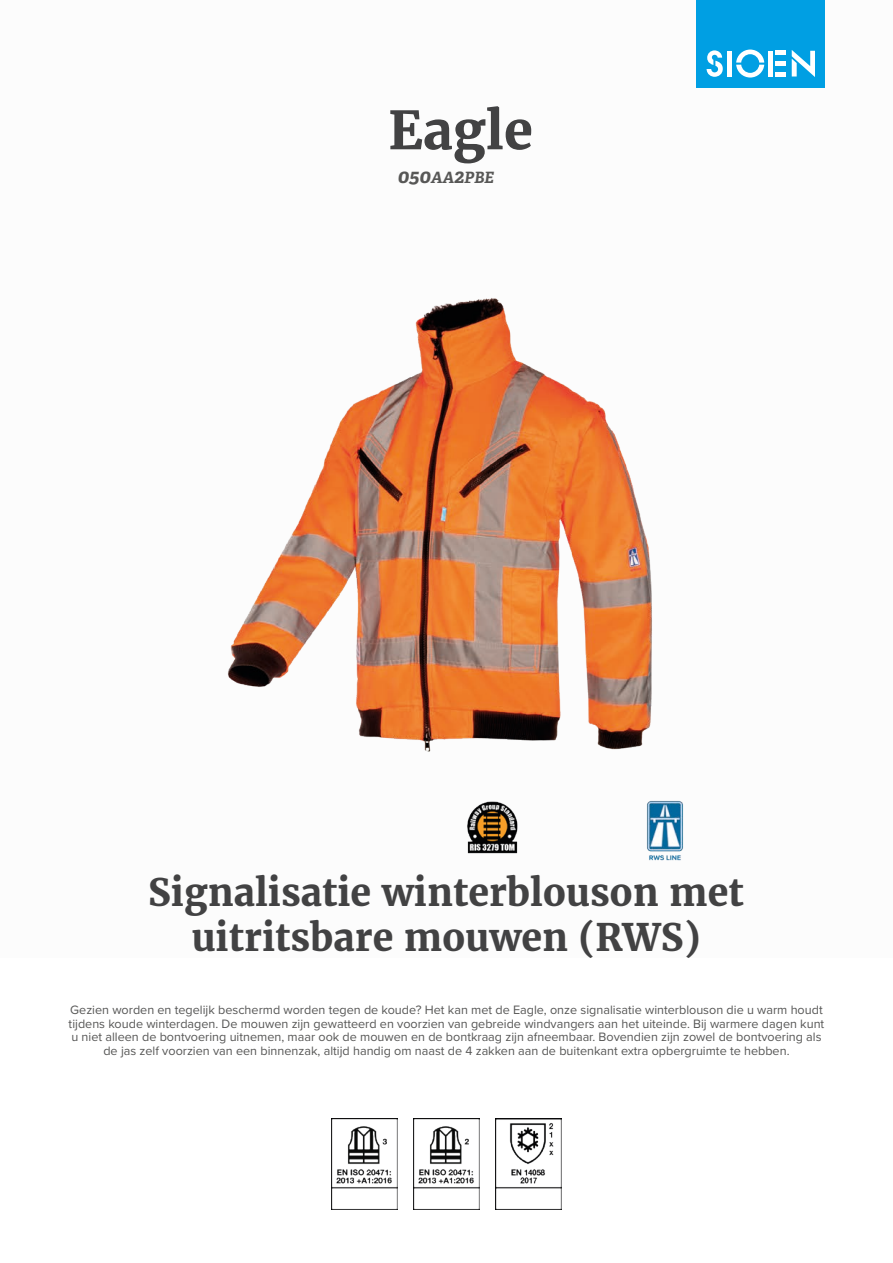
<style>
.page{position:relative;width:893px;height:1263px;background:#fff}
.page>*{position:absolute;margin:0;border:0;box-sizing:border-box;transform-origin:0 0}
.t1{font:700 52.5px "Merriweather";color:#424243}
.t2{font:700 37.5px/45px "Merriweather";color:#424243;text-align:center}
.t3{font:italic 700 15.6px "Adelle";color:#575756}
.t4{font:12.6px/13.6px "Proxima Nova";color:#575756;text-align:center}
.s1{font-size:19.5px}
</style>
<div class="page">
<div style="left:697px;top:0;width:128px;height:88px;background:#009fe3"></div>
<svg style="left:707px;top:50px;width:16px;height:27px"></svg>
<svg style="left:736px;top:50px;width:28px;height:28px"></svg>
<div style="left:727px;top:51px;width:5px;height:26px;background:#fff"></div>
<div style="left:768px;top:51px;width:5px;height:26px;background:#fff"></div>
<div style="left:775px;top:72px;width:11px;height:5px;background:#fff"></div>
<div style="left:775px;top:61px;width:11px;height:5px;background:#fff"></div>
<hr style="left:775px;top:51px;width:11px;height:4px;background:#fff">
<svg style="left:792px;top:50px;width:23px;height:27px"></svg>
<img style="left:331px;top:1118px;width:66px;height:92px">
<img style="left:413px;top:1118px;width:67px;height:92px">
<img style="left:495px;top:1118px;width:67px;height:92px">
<img style="left:227px;top:298px;width:457px;height:563px">
<h1 class="t1" style="left:388px;top:95px;width:146px">Eagle</h1>
<p class="t3" style="left:398px;top:168px;width:97px"><span class="s1">050</span>AA<span class="s1">2</span>PBE</p>
<h2 class="t2" style="left:148px;top:869px;width:597px">Signalisatie winterblouson met uitritsbare mouwen (RWS)</h2>
<p class="t4" style="left:69px;top:1002px;width:757px">Gezien worden en tegelijk beschermd worden tegen de koude? Het kan met de Eagle, onze signalisatie winterblouson die u warm houdt tijdens koude winterdagen. De mouwen zijn gewatteerd en voorzien van gebreide windvangers aan het uiteinde. Bij warmere dagen kunt u niet alleen de bontvoering uitnemen, maar ook de mouwen en de bontkraag zijn afneembaar. Bovendien zijn zowel de bontvoering als de jas zelf voorzien van een binnenzak, altijd handig om naast de 4 zakken aan de buitenkant extra opbergruimte te hebben.</p>
</div>
